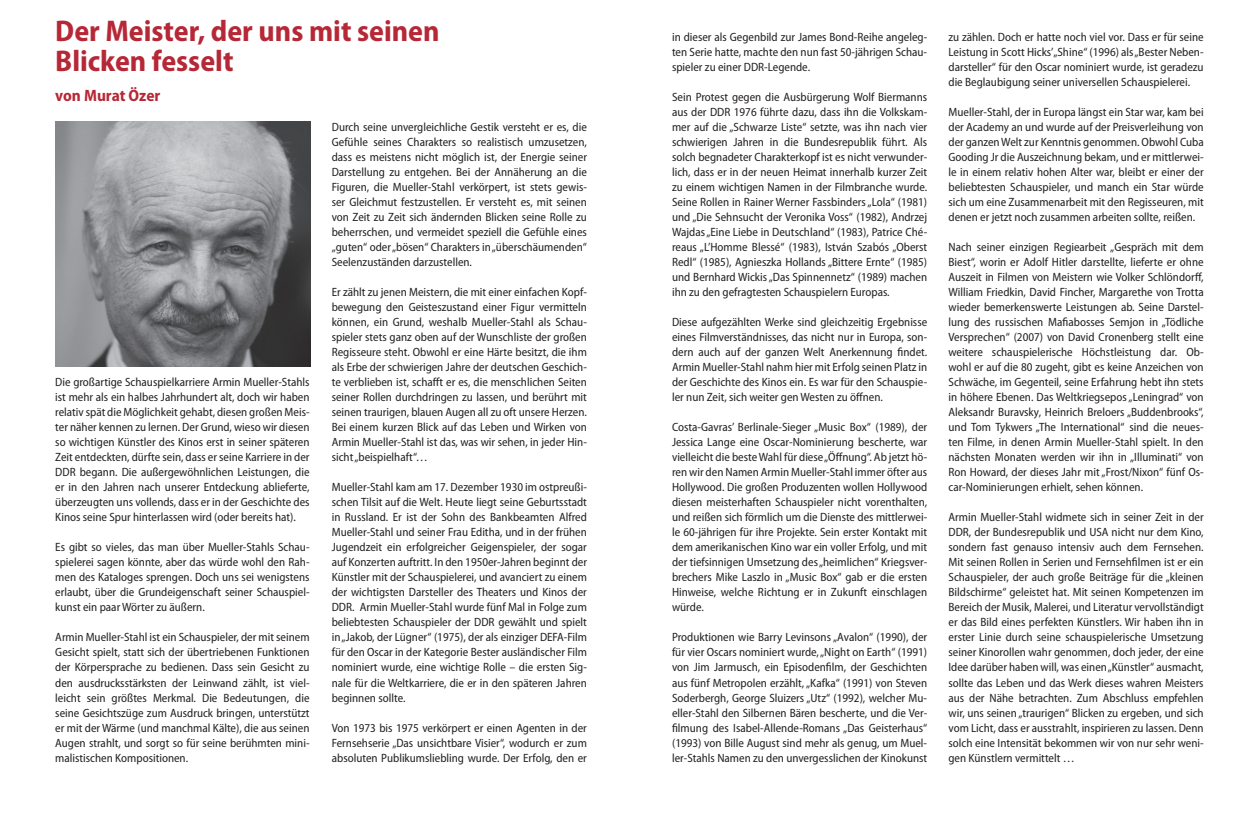
<style>
.page{position:relative;width:1259px;height:817px;background:#fff}
.page>*{position:absolute;margin:0;border:0;box-sizing:border-box;transform-origin:0 0}
.t1{font:700 semi-condensed 30px/30px "Myriad Pro";color:#b72837}
.t2{font:700 semi-condensed 16.5px "Myriad Pro";color:#b72837}
.t3{font:semi-condensed 12px/15px "Myriad Pro";color:#231f20;text-align:justify}
</style>
<div class="page">
<img style="left:55px;top:122px;width:256px;height:244px">
<h1 class="t1" style="left:55px;top:16px;width:386px">Der Meister, der uns mit seinen<br>Blicken fesselt</h1>
<h2 class="t2" style="left:55px;top:86px;width:107px">von Murat Özer</h2>
<p class="t3" style="left:332px;top:120px;width:257px">Durch seine unvergleichliche Gestik versteht er es, die Gefühle seines Charakters so realistisch umzusetzen, dass es meistens nicht möglich ist, der Energie seiner Darstellung zu entgehen. Bei der Annäherung an die Figuren, die Mueller-Stahl verkörpert, ist stets gewis&shy;ser Gleichmut festzustellen. Er versteht es, mit seinen von Zeit zu Zeit sich ändernden Blicken seine Rolle zu beherrschen, und vermeidet speziell die Gefühle eines „guten“ oder „bösen“ Charakters in „überschäumenden“ Seelenzuständen darzustellen.</p>
<p class="t3" style="left:332px;top:285px;width:257px">Er zählt zu jenen Meistern, die mit einer einfachen Kopf&shy;bewegung den Geisteszustand einer Figur vermitteln können, ein Grund, weshalb Mueller-Stahl als Schau&shy;spieler stets ganz oben auf der Wunschliste der großen Regisseure steht. Obwohl er eine Härte besitzt, die ihm als Erbe der schwierigen Jahre der deutschen Geschich&shy;te verblieben ist, schafft er es, die menschlichen Seiten seiner Rollen durchdringen zu lassen, und berührt mit seinen traurigen, blauen Augen all zu oft unsere Herzen.<br>Bei einem kurzen Blick auf das Leben und Wirken von Armin Mueller-Stahl ist das, was wir sehen, in jeder Hin&shy;sicht „beispielhaft“…</p>
<p class="t3" style="left:332px;top:480px;width:257px">Mueller-Stahl kam am 17. Dezember 1930 im ostpreußi&shy;schen Tilsit auf die Welt. Heute liegt seine Geburtsstadt in Russland. Er ist der Sohn des Bankbeamten Alfred Mueller-Stahl und seiner Frau Editha, und in der frühen Jugendzeit ein erfolgreicher Geigenspieler, der sogar auf Konzerten auftritt. In den 1950er-Jahren beginnt der Künstler mit der Schauspielerei, und avanciert zu einem der wichtigsten Darsteller des Theaters und Kinos der DDR. Armin Mueller-Stahl wurde fünf Mal in Folge zum beliebtesten Schauspieler der DDR gewählt und spielt in „Jakob, der Lügner“ (1975), der als einziger DEFA-Film für den Oscar in der Kategorie Bester ausländischer Film nominiert wurde, eine wichtige Rolle – die ersten Sig&shy;nale für die Weltkarriere, die er in den späteren Jahren beginnen sollte.</p>
<p class="t3" style="left:332px;top:720px;width:257px">Von 1973 bis 1975 verkörpert er einen Agenten in der Fernsehserie „Das unsichtbare Visier“, wodurch er zum absoluten Publikumsliebling wurde. Der Erfolg, den er</p>
<p class="t3" style="left:55px;top:375px;width:256px">Die großartige Schauspielkarriere Armin Mueller-Stahls ist mehr als ein halbes Jahrhundert alt, doch wir haben relativ spät die Möglichkeit gehabt, diesen großen Meis&shy;ter näher kennen zu lernen. Der Grund, wieso wir diesen so wichtigen Künstler des Kinos erst in seiner späteren Zeit entdeckten, dürfte sein, dass er seine Karriere in der DDR begann. Die außergewöhnlichen Leistungen, die er in den Jahren nach unserer Entdeckung ablieferte, überzeugten uns vollends, dass er in der Geschichte des Kinos seine Spur hinterlassen wird (oder bereits hat).</p>
<p class="t3" style="left:55px;top:540px;width:256px">Es gibt so vieles, das man über Mueller-Stahls Schau&shy;spielerei sagen könnte, aber das würde wohl den Rah&shy;men des Kataloges sprengen. Doch uns sei wenigstens erlaubt, über die Grundeigenschaft seiner Schauspiel&shy;kunst ein paar Wörter zu äußern.</p>
<p class="t3" style="left:55px;top:630px;width:256px">Armin Mueller-Stahl ist ein Schauspieler, der mit seinem Gesicht spielt, statt sich der übertriebenen Funktionen der Körpersprache zu bedienen. Dass sein Gesicht zu den ausdrucksstärksten der Leinwand zählt, ist viel&shy;leicht sein größtes Merkmal. Die Bedeutungen, die seine Gesichtszüge zum Ausdruck bringen, unterstützt er mit der Wärme (und manchmal Kälte), die aus seinen Augen strahlt, und sorgt so für seine berühmten mini&shy;malistischen Kompositionen.</p>
<p class="t3" style="left:672px;top:30px;width:257px">in dieser als Gegenbild zur James Bond-Reihe angeleg&shy;ten Serie hatte, machte den nun fast 50-jährigen Schau&shy;spieler zu einer DDR-Legende.</p>
<p class="t3" style="left:672px;top:90px;width:257px">Sein Protest gegen die Ausbürgerung Wolf Biermanns aus der DDR 1976 führte dazu, dass ihn die Volkskam&shy;mer auf die „Schwarze Liste“ setzte, was ihn nach vier schwierigen Jahren in die Bundesrepublik führt. Als solch begnadeter Charakterkopf ist es nicht verwunder&shy;lich, dass er in der neuen Heimat innerhalb kurzer Zeit zu einem wichtigen Namen in der Filmbranche wurde.<br>Seine Rollen in Rainer Werner Fassbinders „Lola“ (1981) und „Die Sehnsucht der Veronika Voss“ (1982), Andrzej Wajdas „Eine Liebe in Deutschland“ (1983), Patrice Ché&shy;reaus „L’Homme Blessé“ (1983), István Szabós „Oberst Redl“ (1985), Agnieszka Hollands „Bittere Ernte“ (1985) und Bernhard Wickis „Das Spinnennetz“ (1989) machen ihn zu den gefragtesten Schauspielern Europas.</p>
<p class="t3" style="left:672px;top:315px;width:257px">Diese aufgezählten Werke sind gleichzeitig Ergebnisse eines Filmverständnisses, das nicht nur in Europa, son&shy;dern auch auf der ganzen Welt Anerkennung findet.<br>Armin Mueller-Stahl nahm hier mit Erfolg seinen Platz in der Geschichte des Kinos ein. Es war für den Schauspie&shy;ler nun Zeit, sich weiter gen Westen zu öffnen.</p>
<p class="t3" style="left:672px;top:420px;width:257px">Costa-Gavras’ Berlinale-Sieger „Music Box“ (1989), der Jessica Lange eine Oscar-Nominierung bescherte, war vielleicht die beste Wahl für diese „Öffnung“. Ab jetzt hö&shy;ren wir den Namen Armin Mueller-Stahl immer öfter aus Hollywood. Die großen Produzenten wollen Hollywood diesen meisterhaften Schauspieler nicht vorenthalten, und reißen sich förmlich um die Dienste des mittlerwei&shy;le 60-jährigen für ihre Projekte. Sein erster Kontakt mit dem amerikanischen Kino war ein voller Erfolg, und mit der tiefsinnigen Umsetzung des „heimlichen“ Kriegsver&shy;brechers Mike Laszlo in „Music Box“ gab er die ersten Hinweise, welche Richtung er in Zukunft einschlagen würde.</p>
<p class="t3" style="left:672px;top:630px;width:257px">Produktionen wie Barry Levinsons „Avalon“ (1990), der für vier Oscars nominiert wurde, „Night on Earth“ (1991) von Jim Jarmusch, ein Episodenfilm, der Geschichten aus fünf Metropolen erzählt, „Kafka“ (1991) von Steven Soderbergh, George Sluizers „Utz“ (1992), welcher Mu&shy;eller-Stahl den Silbernen Bären bescherte, und die Ver&shy;filmung des Isabel-Allende-Romans „Das Geisterhaus“ (1993) von Bille August sind mehr als genug, um Muel&shy;ler-Stahls Namen zu den unvergesslichen der Kinokunst</p>
<p class="t3" style="left:948px;top:30px;width:257px">zu zählen. Doch er hatte noch viel vor. Dass er für seine Leistung in Scott Hicks’„Shine“ (1996) als „Bester Neben&shy;darsteller“ für den Oscar nominiert wurde, ist geradezu die Beglaubigung seiner universellen Schauspielerei.</p>
<p class="t3" style="left:948px;top:105px;width:257px">Mueller-Stahl, der in Europa längst ein Star war, kam bei der Academy an und wurde auf der Preisverleihung von der ganzen Welt zur Kenntnis genommen. Obwohl Cuba Gooding Jr die Auszeichnung bekam, und er mittlerwei&shy;le in einem relativ hohen Alter war, bleibt er einer der beliebtesten Schauspieler, und manch ein Star würde sich um eine Zusammenarbeit mit den Regisseuren, mit denen er jetzt noch zusammen arbeiten sollte, reißen.</p>
<p class="t3" style="left:948px;top:240px;width:257px">Nach seiner einzigen Regiearbeit „Gespräch mit dem Biest“, worin er Adolf Hitler darstellte, lieferte er ohne Auszeit in Filmen von Meistern wie Volker Schlöndorff, William Friedkin, David Fincher, Margarethe von Trotta wieder bemerkenswerte Leistungen ab. Seine Darstel&shy;lung des russischen Mafiabosses Semjon in „Tödliche Versprechen“ (2007) von David Cronenberg stellt eine weitere schauspielerische Höchstleistung dar. Ob&shy;wohl er auf die 80 zugeht, gibt es keine Anzeichen von Schwäche, im Gegenteil, seine Erfahrung hebt ihn stets in höhere Ebenen. Das Weltkriegsepos „Leningrad“ von Aleksandr Buravsky, Heinrich Breloers „Buddenbrooks“, und Tom Tykwers „The International“ sind die neues&shy;ten Filme, in denen Armin Mueller-Stahl spielt. In den nächsten Monaten werden wir ihn in „Illuminati“ von Ron Howard, der dieses Jahr mit „Frost/Nixon“ fünf Os&shy;car-Nominierungen erhielt, sehen können.</p>
<p class="t3" style="left:948px;top:510px;width:257px">Armin Mueller-Stahl widmete sich in seiner Zeit in der DDR, der Bundesrepublik und USA nicht nur dem Kino, sondern fast genauso intensiv auch dem Fernsehen.<br>Mit seinen Rollen in Serien und Fernsehfilmen ist er ein Schauspieler, der auch große Beiträge für die „kleinen Bildschirme“ geleistet hat. Mit seinen Kompetenzen im Bereich der Musik, Malerei, und Literatur vervollständigt er das Bild eines perfekten Künstlers. Wir haben ihn in erster Linie durch seine schauspielerische Umsetzung seiner Kinorollen wahr genommen, doch jeder, der eine Idee darüber haben will, was einen „Künstler“ ausmacht, sollte das Leben und das Werk dieses wahren Meisters aus der Nähe betrachten. Zum Abschluss empfehlen wir, uns seinen „traurigen“ Blicken zu ergeben, und sich vom Licht, dass er ausstrahlt, inspirieren zu lassen. Denn solch eine Intensität bekommen wir von nur sehr weni&shy;gen Künstlern vermittelt …</p>
</div>
